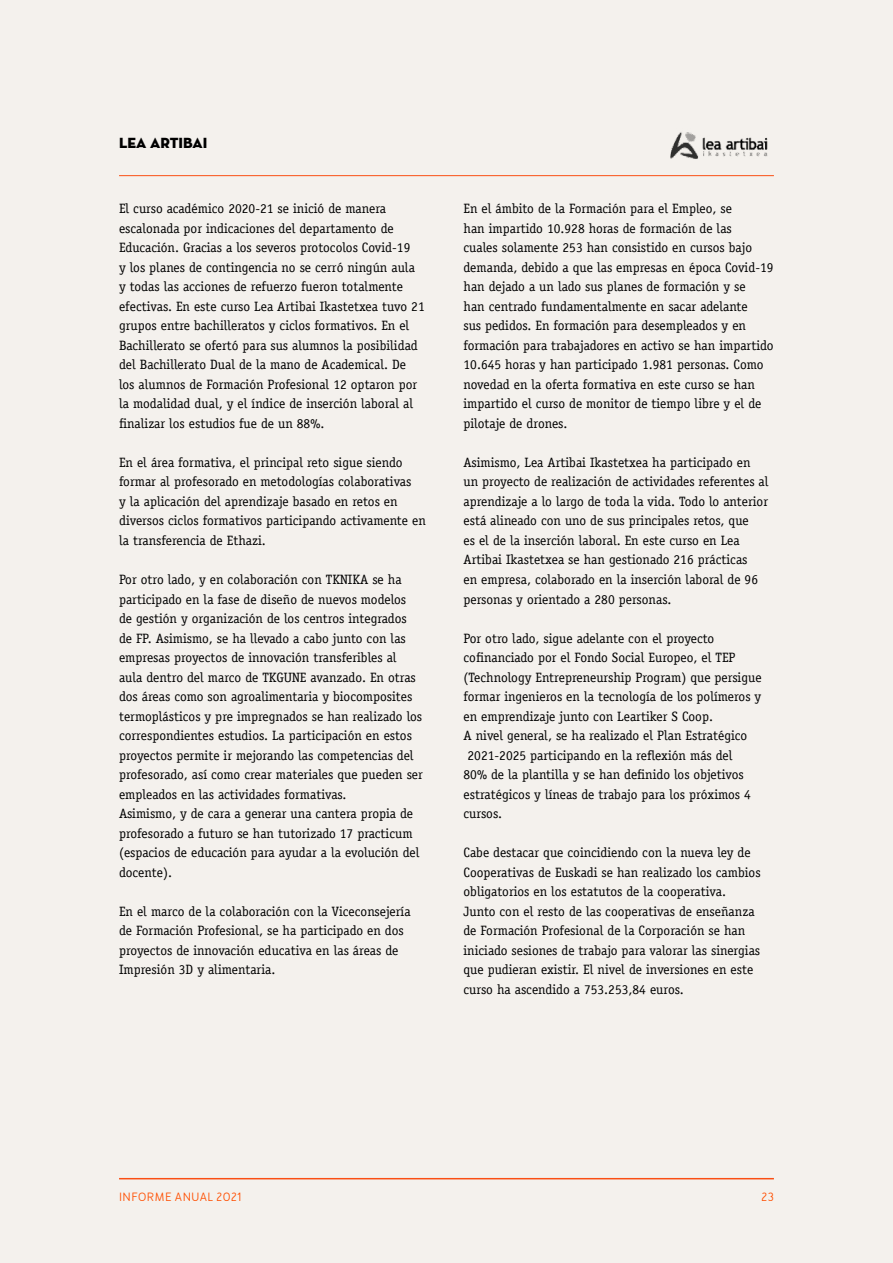
<style>
.page{position:relative;width:893px;height:1263px;background:#f4f1ed}
.page>*{position:absolute;margin:0;border:0;box-sizing:border-box;transform-origin:0 0}
.t1{font:15px "Neutra Disp Titling";color:#000}
.t2{font:13.5px/19.5px "Officina Serif LT";color:#000}
.t3{font:500 12px "Merlo";letter-spacing:.04em;color:#ff4e00}
</style>
<div class="page">
<hr style="left:119px;top:1178px;width:655px;height:1px;background:#fa4f14">
<img style="left:671px;top:132px;width:97px;height:27px">
<hr style="left:119px;top:175px;width:655px;height:1px;background:#fa4f14">
<p class="t1" style="left:119px;top:133px;width:90px">LEA ARTIBAI</p>
<p class="t2" style="left:119px;top:199px;width:307px">El curso académico 2020-21 se inició de manera escalonada por indicaciones del departamento de Educación. Gracias a los severos protocolos Covid-19<br>y los planes de contingencia no se cerró ningún aula y todas las acciones de refuerzo fueron totalmente efectivas. En este curso Lea Artibai Ikastetxea tuvo 21 grupos entre bachilleratos y ciclos formativos. En el Bachillerato se ofertó para sus alumnos la posibilidad del Bachillerato Dual de la mano de Academical. De los alumnos de Formación Profesional 12 optaron por la modalidad dual, y el índice de inserción laboral al finalizar los estudios fue de un 88%.</p>
<p class="t2" style="left:119px;top:453px;width:308px">En el área formativa, el principal reto sigue siendo formar al profesorado en metodologías colaborativas<br>y la aplicación del aprendizaje basado en retos en diversos ciclos formativos participando activamente en la transferencia de Ethazi.</p>
<p class="t2" style="left:119px;top:570px;width:305px">Por otro lado, y en colaboración con TKNIKA se ha participado en la fase de diseño de nuevos modelos<br>de gestión y organización de los centros integrados de FP. Asimismo, se ha llevado a cabo junto con las empresas proyectos de innovación transferibles al aula dentro del marco de TKGUNE avanzado. En otras dos áreas como son agroalimentaria y biocomposites termoplásticos y pre impregnados se han realizado los correspondientes estudios. La participación en estos proyectos permite ir mejorando las competencias del profesorado, así como crear materiales que pueden ser empleados en las actividades formativas.</p>
<p class="t2" style="left:119px;top:804px;width:302px">Asimismo, y de cara a generar una cantera propia de profesorado a futuro se han tutorizado 17 practicum (espacios de educación para ayudar a la evolución del docente).</p>
<p class="t2" style="left:119px;top:901px;width:293px">En el marco de la colaboración con la Viceconsejería de Formación Profesional, se ha participado en dos proyectos de innovación educativa en las áreas de Impresión 3D y alimentaria.</p>
<p class="t2" style="left:463px;top:199px;width:312px">En el ámbito de la Formación para el Empleo, se<br>han impartido 10.928 horas de formación de las<br>cuales solamente 253 han consistido en cursos bajo demanda, debido a que las empresas en época Covid-19 han dejado a un lado sus planes de formación y se<br>han centrado fundamentalmente en sacar adelante<br>sus pedidos. En formación para desempleados y en formación para trabajadores en activo se han impartido 10.645 horas y han participado 1.981 personas. Como novedad en la oferta formativa en este curso se han impartido el curso de monitor de tiempo libre y el de pilotaje de drones.</p>
<p class="t2" style="left:463px;top:453px;width:307px">Asimismo, Lea Artibai Ikastetxea ha participado en un proyecto de realización de actividades referentes al aprendizaje a lo largo de toda la vida. Todo lo anterior está alineado con uno de sus principales retos, que<br>es el de la inserción laboral. En este curso en Lea Artibai Ikastetxea se han gestionado 216 prácticas<br>en empresa, colaborado en la inserción laboral de 96 personas y orientado a 280 personas.</p>
<p class="t2" style="left:463px;top:628px;width:300px">Por otro lado, sigue adelante con el proyecto cofinanciado por el Fondo Social Europeo, el TEP (Technology Entrepreneurship Program) que persigue formar ingenieros en la tecnología de los polímeros y en emprendizaje junto con Leartiker S Coop.</p>
<p class="t2" style="left:463px;top:726px;width:285px">A nivel general, se ha realizado el Plan Estratégico</p>
<p class="t2" style="left:463px;top:745px;width:289px">2021-2025 participando en la reflexión más del 80% de la plantilla y se han definido los objetivos estratégicos y líneas de trabajo para los próximos 4 cursos.</p>
<p class="t2" style="left:463px;top:843px;width:299px">Cabe destacar que coincidiendo con la nueva ley de<br>Cooperativas de Euskadi se han realizado los cambios obligatorios en los estatutos de la cooperativa.</p>
<p class="t2" style="left:463px;top:901px;width:298px">Junto con el resto de las cooperativas de enseñanza de Formación Profesional de la Corporación se han iniciado sesiones de trabajo para valorar las sinergias que pudieran existir. El nivel de inversiones en este curso ha ascendido a 753.253,84 euros.</p>
<p class="t3" style="left:119px;top:1189px;width:124px">INFORME ANUAL 2021</p>
<p class="t3" style="left:761px;top:1189px;width:14px">23</p>
</div>
